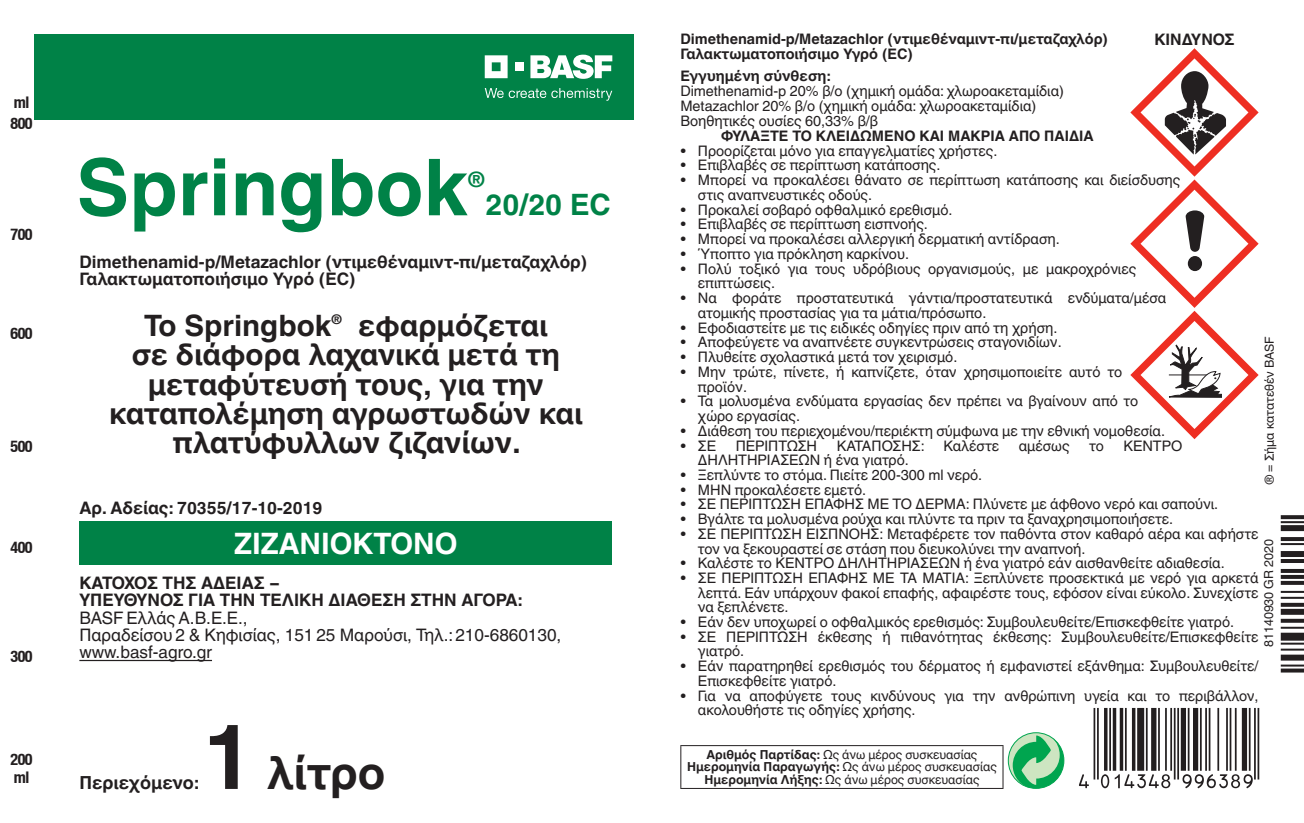
<style>
.page{position:relative;width:1304px;height:823px;background:#fff}
.page>*{position:absolute;margin:0;border:0;box-sizing:border-box;transform-origin:0 0}
.t1{font:700 78.4px "Helvetica Linotype";color:#008247}
.t2{font:700 45px "Helvetica Linotype";color:#231f20}
.t3{font:700 29.4px "Helvetica Linotype";color:#231f20}
.t4{font:700 29.4px "Helvetica Linotype";color:#fff}
.t5{font:700 29.4px "Helvetica Linotype";color:#008247}
.t6{font:700 21.2px "Helvetica Linotype";color:#008247}
.t7{font:700 18px "Helvetica Linotype";color:#231f20}
.t8{font:700 17.2px/17.2px "Helvetica Linotype";color:#231f20}
.t9{font:17.2px/17.2px "Helvetica Linotype";color:#231f20}
.t10{font:700 condensed 16px/21.6px "Helvetica Neue LT";letter-spacing:-.025em;color:#231f20}
.t11{font:700 15.8px "Helvetica Linotype";color:#231f20}
.t12{font:14.4px/14.4px "Helvetica Linotype";color:#231f20}
.t13{font:700 14.4px/14.8px "Helvetica Linotype";color:#231f20}
.t14{font:700 13.2px "Helvetica Linotype";color:#231f20}
.t15{font:12.6px "Helvetica Linotype";color:#231f20}
.t16{font:12.4px/12.4px "Helvetica Linotype";color:#231f20;text-align:center}
.s1{font-size:89.8px}
.s2{font-weight:700}
</style>
<div class="page">
<div style="left:34px;top:34px;width:600px;height:85px;background:#008247"></div>
<svg style="left:530px;top:55px;width:82px;height:24px"></svg>
<svg style="left:485px;top:55px;width:23px;height:23px"></svg>
<div style="left:515px;top:62px;width:8px;height:9px;background:#fff"></div>
<svg style="left:485px;top:88px;width:127px;height:13px"></svg>
<svg style="left:1008px;top:732px;width:56px;height:55px"></svg>
<div style="left:1008px;top:732px;width:56px;height:56px;border:1px solid #00a54f;border-radius:50%"></div>
<svg style="left:1013px;top:735px;width:51px;height:52px;background:#71c992"></svg>
<hr style="left:680px;top:744px;width:323px;height:1px;background:#231f20">
<hr style="left:680px;top:745px;width:1px;height:42px;background:#231f20">
<hr style="left:1002px;top:745px;width:1px;height:42px;background:#231f20">
<hr style="left:680px;top:787px;width:323px;height:1px;background:#231f20">
<svg style="left:1130px;top:48px;width:129px;height:391px"></svg>
<hr style="left:79px;top:659px;width:133px;height:1px;background:#231f20">
<div style="left:79px;top:521px;width:533px;height:43px;background:#008247"></div>
<p class="t10" style="left:10px;top:91px;width:24px">ml<br>800</p>
<p class="t10" style="left:10px;top:223px;width:24px">700</p>
<p class="t10" style="left:10px;top:322px;width:24px">600</p>
<p class="t10" style="left:10px;top:435px;width:24px">500</p>
<p class="t10" style="left:10px;top:536px;width:24px">400</p>
<p class="t10" style="left:10px;top:644px;width:24px">300</p>
<p class="t10" style="left:10px;top:749px;width:24px;line-height:18.2px">200 ml</p>
<h1 class="t1" style="left:77px;top:142px;width:392px">Springbok</h1>
<h3 class="t6" style="left:467px;top:168px;width:19px">®</h3>
<h3 class="t5" style="left:485px;top:188px;width:127px">20/20 EC</h3>
<p class="t8" style="left:79px;top:253px;width:509px">Dimethenamid-p/Metazachlor (ντιμεθέναμιντ-πι/μεταζαχλόρ)<br>Γαλακτωματοποιήσιμο Υγρό (EC)</p>
<h3 class="t3" style="left:144px;top:308px;width:189px">Το Springbok</h3>
<p class="t14" style="left:331px;top:311px;width:13px">®</p>
<h3 class="t3" style="left:358px;top:308px;width:191px">εφαρμόζεται</h3>
<h3 class="t3" style="left:132px;top:337px;width:430px">σε διάφορα λαχανικά μετά τη</h3>
<h3 class="t3" style="left:148px;top:367px;width:397px">μεταφύτευσή τους, για την</h3>
<h3 class="t3" style="left:109px;top:396px;width:475px">καταπολέμηση αγρωστωδών και</h3>
<h3 class="t3" style="left:173px;top:426px;width:349px">πλατύφυλλων ζιζανίων.</h3>
<p class="t8" style="left:79px;top:499px;width:245px">Αρ. Αδείας: 70355/17-10-2019</p>
<h3 class="t4" style="left:234px;top:526px;width:225px">ΖΙΖΑΝΙΟΚΤΟΝΟ</h3>
<p class="t8" style="left:79px;top:574px;width:444px">ΚΑΤΟΧΟΣ ΤΗΣ ΑΔΕΙΑΣ -<br>ΥΠΕΥΘΥΝΟΣ ΓΙΑ ΤΗΝ ΤΕΛΙΚΗ ΔΙΑΘΕΣΗ ΣΤΗΝ ΑΓΟΡΑ:</p>
<p class="t9" style="left:79px;top:608px;width:484px">BASF Ελλάς Α.Β.Ε.Ε.,<br>Παραδείσου 2 &amp; Κηφισίας, 151 25 Μαρούσι, Τηλ.:210-6860130, www.basf-agro.gr</p>
<p class="t7" style="left:79px;top:771px;width:121px">Περιεχόμενο:</p>
<h2 class="t2" style="left:203px;top:746px;width:184px"><span class="s1">1</span> λίτρo</h2>
<p class="t13" style="left:680px;top:32px;width:429px">Dimethenamid-p/Metazachlor (ντιμεθέναμιντ-πι/μεταζαχλόρ)<br>Γαλακτωματοποιήσιμο Υγρό (EC)</p>
<p class="t13" style="left:680px;top:69px;width:152px">Εγγυημένη σύνθεση:</p>
<p class="t12" style="left:680px;top:84px;width:385px">Dimethenamid-p 20% β/ο (χημική ομάδα: χλωροακεταμίδια)<br>Metazachlor 20% β/ο (χημική ομάδα: χλωροακεταμίδια)<br>Βοηθητικές ουσίες 60,33% β/β</p>
<p class="t13" style="left:721px;top:128px;width:374px">ΦΥΛΑΞΤΕ ΤΟ ΚΛΕΙΔΩΜΕΝΟ ΚΑΙ ΜΑΚΡΙΑ ΑΠΟ ΠΑΙΔΙΑ</p>
<p class="t12" style="left:680px;top:143px;width:319px">• Προορίζεται μόνο για επαγγελματίες χρήστες.</p>
<p class="t12" style="left:680px;top:158px;width:262px">• Επιβλαβές σε περίπτωση κατάποσης.</p>
<p class="t12" style="left:698px;top:173px;width:484px;text-indent:-18px">• Μπορεί να προκαλέσει θάνατο σε περίπτωση κατάποσης και διείσδυσης στις αναπνευστικές οδούς.</p>
<p class="t12" style="left:680px;top:202px;width:274px">• Προκαλεί σοβαρό οφθαλμικό ερεθισμό.</p>
<p class="t12" style="left:680px;top:217px;width:249px">• Επιβλαβές σε περίπτωση εισπνοής.</p>
<p class="t12" style="left:680px;top:232px;width:381px">• Μπορεί να προκαλέσει αλλεργική δερματική αντίδραση.</p>
<p class="t12" style="left:680px;top:247px;width:230px">• Ύποπτο για πρόκληση καρκίνου.</p>
<p class="t12" style="left:698px;top:261px;width:440px;text-indent:-18px">• Πολύ τοξικό για τους υδρόβιους οργανισμούς, με μακροχρόνιες επιπτώσεις.</p>
<p class="t12" style="left:698px;top:291px;width:470px;text-indent:-18px">• Να φοράτε προστατευτικά γάντια/προστατευτικά ενδύματα/μέσα ατομικής προστασίας για τα μάτια/πρόσωπο.</p>
<p class="t12" style="left:680px;top:320px;width:379px">• Εφοδιαστείτε με τις ειδικές οδηγίες πριν από τη χρήση.</p>
<p class="t12" style="left:680px;top:335px;width:383px">• Αποφεύγετε να αναπνέετε συγκεντρώσεις σταγονιδίων.</p>
<p class="t12" style="left:680px;top:350px;width:279px">• Πλυθείτε σχολαστικά μετά τον χειρισμό.</p>
<p class="t12" style="left:698px;top:364px;width:426px;text-indent:-18px">• Μην τρώτε, πίνετε, ή καπνίζετε, όταν χρησιμοποιείτε αυτό το προϊόν.</p>
<p class="t12" style="left:698px;top:394px;width:442px;text-indent:-18px">• Τα μολυσμένα ενδύματα εργασίας δεν πρέπει να βγαίνουν από το χώρο εργασίας.</p>
<p class="t12" style="left:680px;top:423px;width:486px">• Διάθεση του περιεχομένου/περιέκτη σύμφωνα με την εθνική νομοθεσία.</p>
<p class="t12" style="left:680px;top:438px;width:37px">• ΣΕ</p>
<p class="t12" style="left:736px;top:438px;width:83px">ΠΕΡΙΠΤΩΣΗ</p>
<p class="t12" style="left:837px;top:438px;width:90px">ΚΑΤΑΠΟΣΗΣ:</p>
<p class="t12" style="left:944px;top:438px;width:57px">Καλέστε</p>
<p class="t12" style="left:1019px;top:438px;width:52px">αμέσως</p>
<p class="t12" style="left:1089px;top:438px;width:16px">το</p>
<p class="t12" style="left:1123px;top:438px;width:60px">ΚΕΝΤΡΟ</p>
<p class="t12" style="left:698px;top:452px;width:212px">ΔΗΛΗΤΗΡΙΑΣΕΩΝ ή ένα γιατρό.</p>
<p class="t12" style="left:680px;top:467px;width:303px">• Ξεπλύντε το στόμα. Πιείτε 200-300 ml νερό.</p>
<p class="t12" style="left:680px;top:482px;width:187px">• ΜΗΝ προκαλέσετε εμετό.</p>
<p class="t12" style="left:680px;top:497px;width:539px">• ΣΕ ΠΕΡΙΠΤΩΣΗ ΕΠΑΦΗΣ ΜΕ ΤΟ ΔΕΡΜΑ: Πλύνετε με άφθονο νερό και σαπούνι.</p>
<p class="t12" style="left:680px;top:512px;width:494px">• Βγάλτε τα μολυσμένα ρούχα και πλύντε τα πριν τα ξαναχρησιμοποιήσετε.</p>
<p class="t12" style="left:698px;top:526px;width:562px;text-indent:-18px">• ΣΕ ΠΕΡΙΠΤΩΣΗ ΕΙΣΠΝΟΗΣ: Μεταφέρετε τον παθόντα στον καθαρό αέρα και αφήστε τον να ξεκουραστεί σε στάση που διευκολύνει την αναπνοή.</p>
<p class="t12" style="left:680px;top:556px;width:546px">• Καλέστε το ΚΕΝΤΡΟ ΔΗΛΗΤΗΡΙΑΣΕΩΝ ή ένα γιατρό εάν αισθανθείτε αδιαθεσία.</p>
<p class="t12" style="left:698px;top:570px;width:562px;text-align:justify;text-indent:-18px">• ΣΕ ΠΕΡΙΠΤΩΣΗ ΕΠΑΦΗΣ ΜΕ ΤΑ ΜΑΤΙΑ: Ξεπλύνετε προσεκτικά με νερό για αρκετά λεπτά. Εάν υπάρχουν φακοί επαφής, αφαιρέστε τους, εφόσον είναι εύκολο. Συνεχίστε να ξεπλένετε.</p>
<p class="t12" style="left:680px;top:614px;width:555px">• Εάν δεν υποχωρεί ο οφθαλμικός ερεθισμός: Συμβουλευθείτε/Επισκεφθείτε γιατρό.</p>
<p class="t12" style="left:698px;top:629px;width:562px;text-indent:-18px">• ΣΕ ΠΕΡΙΠΤΩΣΗ έκθεσης ή πιθανότητας έκθεσης: Συμβουλευθείτε/Επισκεφθείτε γιατρό.</p>
<p class="t12" style="left:698px;top:658px;width:562px;text-indent:-18px">• Εάν παρατηρηθεί ερεθισμός του δέρματος ή εμφανιστεί εξάνθημα: Συμβουλευθείτε/<br>Επισκεφθείτε γιατρό.</p>
<p class="t12" style="left:698px;top:688px;width:562px;text-indent:-18px">• Για να αποφύγετε τους κινδύνους για την ανθρώπινη υγεία και το περιβάλλον, ακολουθήστε τις οδηγίες χρήσης.</p>
<p class="t11" style="left:1154px;top:31px;width:82px">ΚΙΝΔΥΝΟΣ</p>
<p class="t16" style="left:1263px;top:485px;width:150px;rotate:-90deg">® = Σήμα κατατεθέν BASF</p>
<p class="t15" style="left:1262px;top:647px;width:110px;rotate:-90deg">81140930 GR 2020</p>
<p class="t16" style="left:687px;top:748px;width:311px"><span class="s2">Αριθμός Παρτίδας:</span> Ως άνω μέρος συσκευασίας<br><span class="s2">Ημερομηνία Παραγωγής:</span> Ως άνω μέρος συσκευασίας<br><span class="s2">Ημερομηνία Λήξης:</span> Ως άνω μέρος συσκευασίας</p>
</div>
